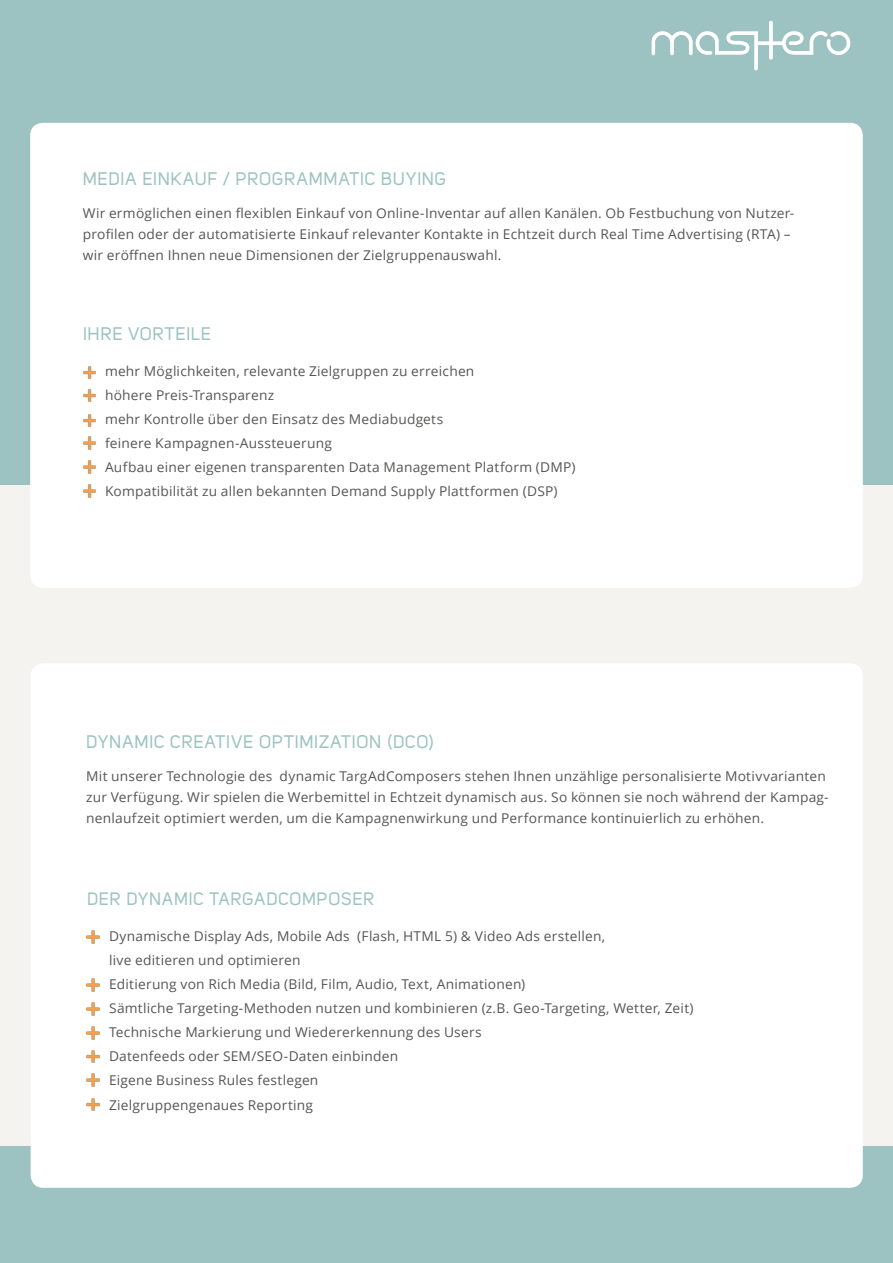
<style>
.page{position:relative;width:893px;height:1263px;background:#fff}
.page>*{position:absolute;margin:0;border:0;box-sizing:border-box;transform-origin:0 0}
.t1{font:18px "Uni Sans Regular";letter-spacing:.035em;color:#9cc3c1}
.t2{font:17.7px "Uni Sans Regular";letter-spacing:.035em;color:#9cc3c1}
.t3{font:13.5px/24.2px "Open Sans";letter-spacing:.015em;color:#565655}
</style>
<div class="page">
<div style="left:0;top:426px;width:893px;height:837px;background:#f4f3f0"></div>
<div style="left:0;top:0;width:893px;height:485px;background:#9cc3c1"></div>
<div style="left:0;top:1147px;width:893px;height:116px;background:#9cc3c1"></div>
<svg style="left:651px;top:21px;width:200px;height:50px"></svg>
<div style="left:30px;top:123px;width:833px;height:465px;background:#fff;border-radius:13px"></div>
<svg style="left:83px;top:366px;width:13px;height:13px"></svg>
<svg style="left:83px;top:389px;width:13px;height:13px"></svg>
<svg style="left:83px;top:414px;width:13px;height:84px"></svg>
<div style="left:31px;top:663px;width:832px;height:525px;background:#fff;border-radius:13px"></div>
<svg style="left:86px;top:931px;width:13px;height:13px"></svg>
<svg style="left:86px;top:978px;width:13px;height:14px"></svg>
<svg style="left:86px;top:1002px;width:13px;height:14px"></svg>
<svg style="left:86px;top:1027px;width:13px;height:13px"></svg>
<svg style="left:86px;top:1050px;width:13px;height:61px"></svg>
<h1 class="t1" style="left:83px;top:168px;width:365px">MEDIA EINKAUF / PROGRAMMATIC BUYING</h1>
<p class="t3" style="left:83px;top:202px;width:713px;line-height:21px">Wir ermöglichen einen flexiblen Einkauf von Online-Inventar auf allen Kanälen. Ob Festbuchung von Nutzer&shy;profilen oder der automatisierte Einkauf relevanter Kontakte in Echtzeit durch Real Time Advertising (RTA) – wir eröffnen Ihnen neue Dimensionen der Zielgruppenauswahl.</p>
<h1 class="t1" style="left:83px;top:323px;width:130px">IHRE VORTEILE</h1>
<p class="t3" style="left:105px;top:359px;width:472px">mehr Möglichkeiten, relevante Zielgruppen zu erreichen<br>höhere Preis-Transparenz<br>mehr Kontrolle über den Einsatz des Mediabudgets<br>feinere Kampagnen-Aussteuerung<br>Aufbau einer eigenen transparenten Data Management Platform (DMP)<br>Kompatibilität zu allen bekannten Demand Supply Plattformen (DSP)</p>
<h1 class="t1" style="left:86px;top:731px;width:349px">DYNAMIC CREATIVE OPTIMIZATION (DCO)</h1>
<p class="t3" style="left:86px;top:765px;width:744px;line-height:21px">Mit unserer Technologie des dynamic TargAdComposers stehen Ihnen unzählige personalisierte Motivvarianten zur Verfügung. Wir spielen die Werbemittel in Echtzeit dynamisch aus. So können sie noch während der Kampag&shy;nenlaufzeit optimiert werden, um die Kampagnenwirkung und Performance kontinuierlich zu erhöhen.</p>
<h2 class="t2" style="left:87px;top:888px;width:288px">DER DYNAMIC TARGADCOMPOSER</h2>
<p class="t3" style="left:109px;top:924px;width:586px">Dynamische Display Ads, Mobile Ads (Flash, HTML 5) &amp; Video Ads erstellen,<br>live editieren und optimieren<br>Editierung von Rich Media (Bild, Film, Audio, Text, Animationen)<br>Sämtliche Targeting-Methoden nutzen und kombinieren (z.B. Geo-Targeting, Wetter, Zeit)<br>Technische Markierung und Wiedererkennung des Users<br>Datenfeeds oder SEM/SEO-Daten einbinden<br>Eigene Business Rules festlegen<br>Zielgruppengenaues Reporting</p>
</div>
